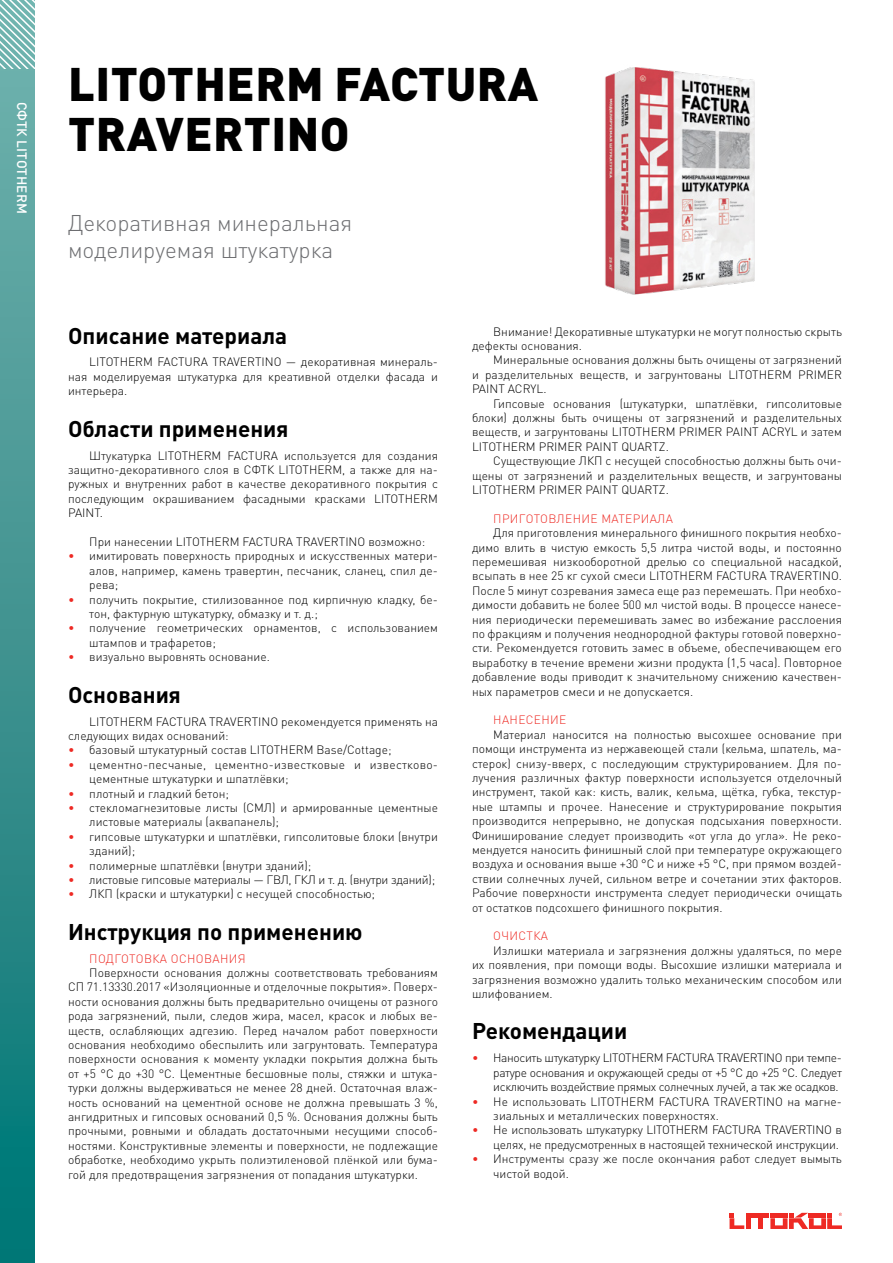
<style>
.page{position:relative;width:893px;height:1263px;background:#fff}
.page>*{position:absolute;margin:0;border:0;box-sizing:border-box;transform-origin:0 0}
.t1{font:900 46.5px/49.5px "DIN Pro";letter-spacing:.01em;color:#000}
.t2{font:700 22.5px "DIN Pro";color:#000}
.t3{font:300 22.5px/27px "DIN Pro";color:#6d6e71}
.t4{font:500 13.5px "DIN Pro";letter-spacing:.01em;color:#fff}
.t5{font:300 12px/14.4px "DIN Pro";color:#000;text-align:justify}
.t6{font:300 12px/14.4px "DIN Pro";letter-spacing:-.02em;color:#000;text-align:right}
.t7{font:300 12px/14.4px "DIN Pro";letter-spacing:.02em;color:#000}
.t8{font:300 12px "DIN Pro";letter-spacing:.03em;color:#ee2a24}
.s1{color:#ee2a24}
</style>
<div class="page">
<hr style="left:752px;top:1213px;width:17px;height:4px;background:#ee2a24">
<div style="left:758px;top:1218px;width:5px;height:11px;background:#ee2a24"></div>
<svg style="left:730px;top:1213px;width:20px;height:16px"></svg>
<svg style="left:770px;top:1213px;width:72px;height:16px"></svg>
<div style="left:0;top:0;width:34px;height:1263px;background:linear-gradient(to bottom,#79b2ae,#017575)"></div>
<svg style="left:0;top:0;width:34px;height:68px;background:#97c8c5"></svg>
<img style="left:605px;top:67px;width:150px;height:228px">
<p class="t4" style="left:31px;top:102px;width:113px;rotate:90deg">СФТК LITOTHERM</p>
<h1 class="t1" style="left:68px;top:58px;width:471px">LITOTHERM FACTURA<br>TRAVERTINO</h1>
<h2 class="t3" style="left:68px;top:209px;width:286px">Декоративная минеральная моделируемая штукатурка</h2>
<h2 class="t2" style="left:68px;top:320px;width:221px">Описание материала</h2>
<p class="t5" style="left:68px;top:354px;width:371px;text-indent:21px">LITOTHERM FACTURA TRAVERTINO — декоративная минераль&shy;ная моделируемая штукатурка для креативной отделки фасада и интерьера.</p>
<h2 class="t2" style="left:68px;top:413px;width:222px">Области применения</h2>
<p class="t5" style="left:68px;top:448px;width:371px;text-indent:21px">Штукатурка LITOTHERM FACTURA используется для создания защитно-декоративного слоя в СФТК LITOTHERM, а также для на&shy;ружных и внутренних работ в качестве декоративного покрытия с последующим окрашиванием фасадными красками LITOTHERM PAINT.</p>
<p class="t5" style="left:89px;top:534px;width:338px">При нанесении LITOTHERM FACTURA TRAVERTINO возможно:</p>
<p class="t5" style="left:89px;top:548px;width:350px;text-indent:-21px"><span class="s1">•</span> имитировать поверхность природных и искусственных матери&shy;алов, например, камень травертин, песчаник, сланец, спил де&shy;рева;</p>
<p class="t5" style="left:89px;top:592px;width:350px;text-indent:-21px"><span class="s1">•</span> получить покрытие, стилизованное под кирпичную кладку, бе&shy;тон, фактурную штукатурку, обмазку и т. д.;</p>
<p class="t5" style="left:89px;top:620px;width:350px;text-indent:-21px"><span class="s1">•</span> получение геометрических орнаментов, с использованием штампов и трафаретов;</p>
<p class="t5" style="left:68px;top:649px;width:203px"><span class="s1">•</span> визуально выровнять основание.</p>
<h2 class="t2" style="left:68px;top:679px;width:114px">Основания</h2>
<p class="t5" style="left:68px;top:713px;width:371px;text-indent:21px">LITOTHERM FACTURA TRAVERTINO рекомендуется применять на следующих видах оснований:</p>
<p class="t5" style="left:68px;top:742px;width:325px"><span class="s1">•</span> базовый штукатурный состав LITOTHERM Base/Cottage;</p>
<p class="t7" style="left:89px;top:757px;width:350px;text-indent:-21px"><span class="s1">•</span> цементно-песчаные, цементно-известковые и известково&shy;цементные штукатурки и шпатлёвки;</p>
<p class="t5" style="left:68px;top:785px;width:162px"><span class="s1">•</span> плотный и гладкий бетон;</p>
<p class="t5" style="left:89px;top:800px;width:350px;text-indent:-21px"><span class="s1">•</span> стекломагнезитовые листы (СМЛ) и армированные цементные листовые материалы (аквапанель);</p>
<p class="t5" style="left:89px;top:829px;width:350px;text-indent:-21px"><span class="s1">•</span> гипсовые штукатурки и шпатлёвки, гипсолитовые блоки (внутри зданий);</p>
<p class="t5" style="left:68px;top:857px;width:245px"><span class="s1">•</span> полимерные шпатлёвки (внутри зданий);</p>
<p class="t6" style="left:68px;top:872px;width:369px"><span class="s1">•</span> листовые гипсовые материалы — ГВЛ, ГКЛ и т. д. (внутри зданий);</p>
<p class="t5" style="left:68px;top:886px;width:309px"><span class="s1">•</span> ЛКП (краски и штукатурки) с несущей способностью;</p>
<h2 class="t2" style="left:68px;top:916px;width:296px">Инструкция по применению</h2>
<p class="t8" style="left:89px;top:950px;width:158px">ПОДГОТОВКА ОСНОВАНИЯ</p>
<p class="t5" style="left:68px;top:965px;width:371px;text-indent:21px">Поверхности основания должны соответствовать требованиям СП 71.13330.2017 «Изоляционные и отделочные покрытия». Поверх&shy;ности основания должны быть предварительно очищены от разного рода загрязнений, пыли, следов жира, масел, красок и любых ве&shy;ществ, ослабляющих адгезию. Перед началом работ поверхности основания необходимо обеспылить или загрунтовать. Температура поверхности основания к моменту укладки покрытия должна быть от +5 °С до +30 °С. Цементные бесшовные полы, стяжки и штука&shy;турки должны выдерживаться не менее 28 дней. Остаточная влаж&shy;ность оснований на цементной основе не должна превышать 3 %, ангидритных и гипсовых оснований 0,5 %. Основания должны быть прочными, ровными и обладать достаточными несущими способ&shy;ностями. Конструктивные элементы и поверхности, не подлежащие обработке, необходимо укрыть полиэтиленовой плёнкой или бума&shy;гой для предотвращения загрязнения от попадания штукатурки.</p>
<p class="t5" style="left:472px;top:323px;width:371px;text-indent:21px">Внимание! Декоративные штукатурки не могут полностью скрыть дефекты основания.</p>
<p class="t5" style="left:472px;top:352px;width:371px;text-indent:21px">Минеральные основания должны быть очищены от загрязнений и разделительных веществ, и загрунтованы LITOTHERM PRIMER PAINT ACRYL.</p>
<p class="t5" style="left:472px;top:395px;width:371px;text-indent:21px">Гипсовые основания (штукатурки, шпатлёвки, гипсолитовые блоки) должны быть очищены от загрязнений и разделительных веществ, и загрунтованы LITOTHERM PRIMER PAINT ACRYL и затем LITOTHERM PRIMER PAINT QUARTZ.</p>
<p class="t5" style="left:472px;top:453px;width:371px;text-indent:21px">Существующие ЛКП с несущей способностью должны быть очи&shy;щены от загрязнений и разделительных веществ, и загрунтованы LITOTHERM PRIMER PAINT QUARTZ.</p>
<p class="t8" style="left:493px;top:510px;width:181px">ПРИГОТОВЛЕНИЕ МАТЕРИАЛА</p>
<p class="t5" style="left:472px;top:525px;width:371px;text-indent:21px">Для приготовления минерального финишного покрытия необхо&shy;димо влить в чистую емкость 5,5 литра чистой воды, и постоянно перемешивая низкооборотной дрелью со специальной насадкой, всыпать в нее 25 кг сухой смеси LITOTHERM FACTURA TRAVERTINO.<br>После 5 минут созревания замеса еще раз перемешать. При необхо&shy;димости добавить не более 500 мл чистой воды. В процессе нанесе&shy;ния периодически перемешивать замес во избежание расслоения по фракциям и получения неоднородной фактуры готовой поверхно&shy;сти. Рекомендуется готовить замес в объеме, обеспечивающем его выработку в течение времени жизни продукта (1,5 часа). Повторное добавление воды приводит к значительному снижению качествен&shy;ных параметров смеси и не допускается.</p>
<p class="t8" style="left:493px;top:712px;width:75px">НАНЕСЕНИЕ</p>
<p class="t5" style="left:472px;top:727px;width:371px;text-indent:21px">Материал наносится на полностью высохшее основание при помощи инструмента из нержавеющей стали (кельма, шпатель, ма&shy;стерок) снизу-вверх, с последующим структурированием. Для по&shy;лучения различных фактур поверхности используется отделочный инструмент, такой как: кисть, валик, кельма, щётка, губка, текстур&shy;ные штампы и прочее. Нанесение и структурирование покрытия производится непрерывно, не допуская подсыхания поверхности.<br>Финиширование следует производить «от угла до угла». Не реко&shy;мендуется наносить финишный слой при температуре окружающего воздуха и основания выше +30 °С и ниже +5 °С, при прямом воздей&shy;ствии солнечных лучей, сильном ветре и сочетании этих факторов.<br>Рабочие поверхности инструмента следует периодически очищать от остатков подсохшего финишного покрытия.</p>
<p class="t8" style="left:493px;top:928px;width:56px">ОЧИСТКА</p>
<p class="t5" style="left:472px;top:943px;width:371px;text-indent:21px">Излишки материала и загрязнения должны удаляться, по мере их появления, при помощи воды. Высохшие излишки материала и загрязнения возможно удалить только механическим способом или шлифованием.</p>
<h2 class="t2" style="left:472px;top:1016px;width:157px">Рекомендации</h2>
<p class="t5" style="left:493px;top:1050px;width:350px;text-indent:-21px"><span class="s1">•</span> Наносить штукатурку LITOTHERM FACTURA TRAVERTINO при темпе&shy;ратуре основания и окружающей среды от +5 °С до +25 °С. Следует исключить воздействие прямых солнечных лучей, а так же осадков.</p>
<p class="t5" style="left:493px;top:1093px;width:350px;text-indent:-21px"><span class="s1">•</span> Не использовать LITOTHERM FACTURA TRAVERTINO на магне&shy;зиальных и металлических поверхностях.</p>
<p class="t6" style="left:472px;top:1122px;width:371px"><span class="s1">•</span> Не использовать штукатурку LITOTHERM FACTURA TRAVERTINO в целях, не предусмотренных в настоящей технической инструкции.</p>
<p class="t5" style="left:493px;top:1151px;width:350px;text-indent:-21px"><span class="s1">•</span> Инструменты сразу же после окончания работ следует вымыть чистой водой.</p>
</div>
